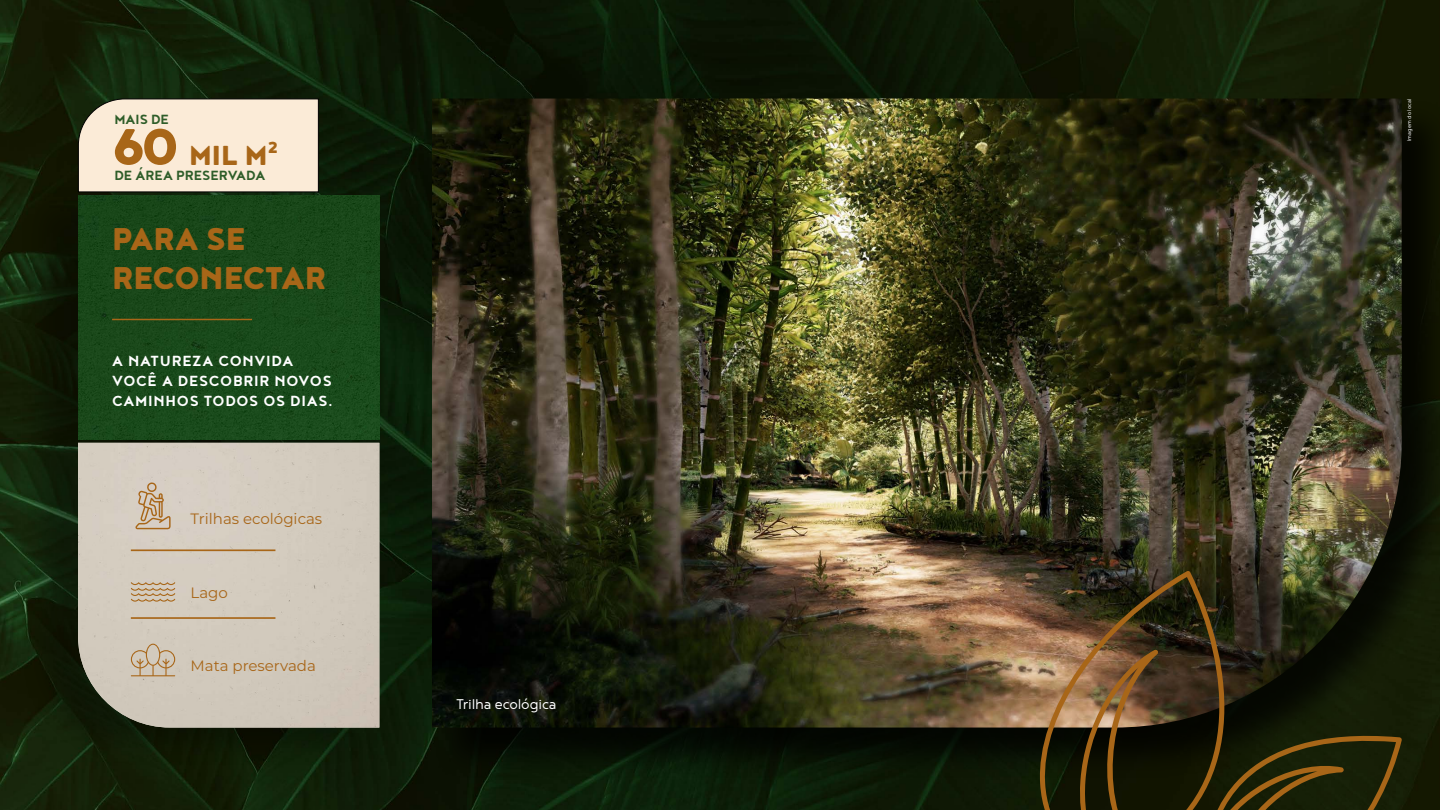
<style>
.page{position:relative;width:1440px;height:810px;background:#fff}
.page>*{position:absolute;margin:0;border:0;box-sizing:border-box;transform-origin:0 0}
.t1{font:900 62.62px "Noyh";color:#a86618}
.t2{font:900 38.55px/38.5px "Noyh";color:#a86618}
.t3{font:900 33.75px "Noyh";color:#a86618}
.t4{font:700 18px/20.1px "Noyh";letter-spacing:.04em;color:#fff}
.t5{font:300 17.33px "Noyh";letter-spacing:-.015em;color:#fff}
.t6{font:700 16.35px "Noyh";color:#2e5d29}
.t7{font:15px "Montserrat";color:#a86618}
.t8{font:300 6.75px "Noyh";letter-spacing:.005em;color:#fff}
</style>
<div class="page">
<img style="left:0;top:0;width:1440px;height:810px">
<div style="left:433px;top:100px;width:1007px;height:680px;background:#000;opacity:.75"></div>
<img style="left:432px;top:99px;width:970px;height:629px">
<svg style="left:1250px;top:723px;width:152px;height:87px;background:#2d2909"></svg>
<svg style="left:1036px;top:571px;width:214px;height:239px;background:#44351c"></svg>
<div style="left:18px;top:184px;width:352px;height:583px;background:#000;opacity:.3"></div>
<div style="left:78px;top:196px;width:301px;height:243px;background:#19481a"></div>
<div style="left:78px;top:443px;width:301px;height:285px;background:#d2cabd"></div>
<hr style="left:112px;top:319px;width:140px;height:1px;background:#a86618">
<svg style="left:135px;top:482px;width:36px;height:47px;background:#cbb59a"></svg>
<svg style="left:131px;top:644px;width:44px;height:32px"></svg>
<svg style="left:131px;top:582px;width:44px;height:20px"></svg>
<hr style="left:131px;top:617px;width:144px;height:2px;background:#a86618">
<hr style="left:131px;top:549px;width:144px;height:2px;background:#a86618">
<svg style="left:78px;top:98px;width:241px;height:95px;background:#ecdeca"></svg>
<p class="t6" style="left:114px;top:110px;width:56px">MAIS DE</p>
<h1 class="t1" style="left:112px;top:109px;width:68px">60</h1>
<p class="t6" style="left:114px;top:166px;width:152px">DE ÁREA PRESERVADA</p>
<h3 class="t3" style="left:189px;top:134px;width:90px">MIL M<sup>2</sup></h3>
<h2 class="t2" style="left:112px;top:219px;width:215px">PARA SE<br>RECONECTAR</h2>
<p class="t4" style="left:112px;top:350px;width:222px">A NATUREZA CONVIDA<br>VOCÊ A DESCOBRIR NOVOS<br>CAMINHOS TODOS OS DIAS.</p>
<p class="t7" style="left:190px;top:508px;width:133px">Trilhas ecológicas</p>
<p class="t7" style="left:190px;top:582px;width:39px">Lago</p>
<p class="t7" style="left:190px;top:655px;width:127px">Mata preservada</p>
<p class="t5" style="left:456px;top:695px;width:102px">Trilha ecológica</p>
<p class="t8" style="left:1406px;top:141px;width:44px;rotate:-90deg">Imagem do local</p>
</div>
